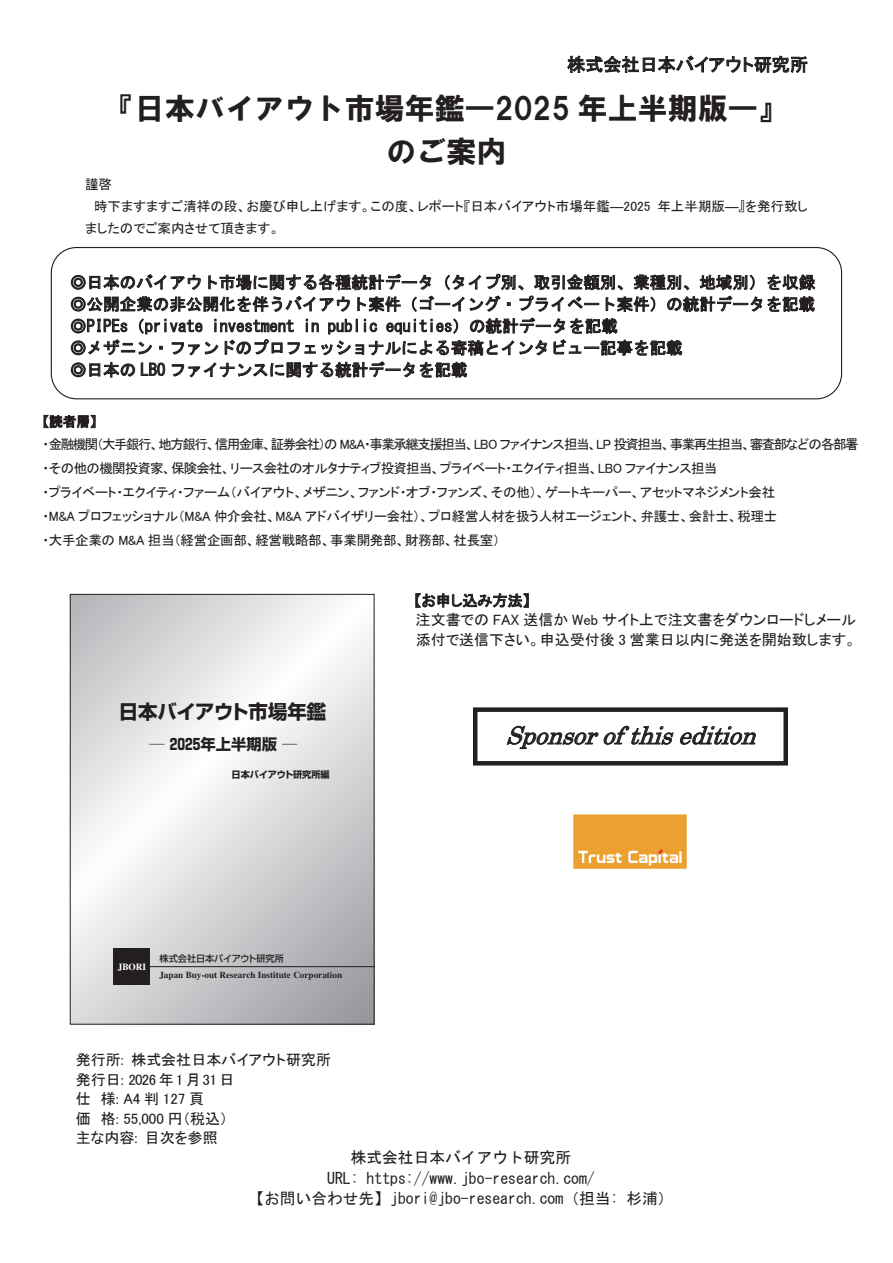
<style>
.page{position:relative;width:893px;height:1263px;background:#fff}
.page>*{position:absolute;margin:0;border:0;box-sizing:border-box;transform-origin:0 0}
.t1{font:30px/43.7px "HGS Soei Kakugothic UB";color:#231f20;text-align:center}
.t2{font:italic 24px "Century";color:#231f20}
.t3{font:700 19.35px "Shin Go Pr 6";letter-spacing:-.01em;color:#231f20}
.t4{font:18px "MS P Gothic";letter-spacing:.005em;color:#231f20}
.t5{font:16.5px/21.9px "MS Gothic";letter-spacing:.005em;color:#231f20}
.t6{font:15.75px/20.4px "MS Gothic";color:#231f20;text-align:center}
.t7{font:700 15.3px "Shin Go Pr 6";color:#231f20}
.t8{font:15px/19.5px "MS P Gothic";color:#231f20}
.t9{font:13.5px/24px "MS P Gothic";letter-spacing:-.02em;color:#231f20}
.t10{font:13.5px/22.8px "MS P Gothic";letter-spacing:-.105em;color:#231f20}
.t11{font:13.5px "MS P Gothic";color:#231f20}
.t12{font:700 9.3px "Times";color:#fff}
.t13{font:700 9.15px "Times";color:#231f20}
.t14{font:500 9.15px "Shin Go Pr 6";letter-spacing:-.015em;color:#231f20}
.t15{font:700 9.15px "Shin Go Pr 6";letter-spacing:-.01em;color:#231f20}
</style>
<div class="page">
<div style="left:473px;top:707px;width:315px;height:58px;border:4px solid #231f20"></div>
<div style="left:51px;top:247px;width:791px;height:152px;border:1px solid #231f20;border-radius:25px"></div>
<svg style="left:72px;top:596px;width:300px;height:426px"></svg>
<div style="left:114px;top:948px;width:36px;height:36px;background:#231f20"></div>
<hr style="left:149px;top:966px;width:225px;height:1px;background:#231f20">
<div style="left:70px;top:594px;width:304px;height:430px;border:1px solid #231f20"></div>
<img style="left:573px;top:814px;width:114px;height:55px">
<h3 class="t4" style="left:567px;top:55px;width:242px">株式会社日本バイアウト研究所</h3>
<h1 class="t1" style="left:105px;top:86px;width:684px">『日本バイアウト市場年鑑―2025 年上半期版―』のご案内</h1>
<p class="t9" style="left:85px;top:172px;width:28px">謹啓</p>
<p class="t11" style="left:94px;top:199px;width:715px">時下ますますご清祥の段、お慶び申し上げます。この度、レポート『日本バイアウト市場年鑑―2025 年上半期版―』を発行致し</p>
<p class="t11" style="left:85px;top:221px;width:196px">ましたのでご案内させて頂きます。</p>
<p class="t5" style="left:70px;top:271px;width:747px">◎日本のバイアウト市場に関する各種統計データ（タイプ別、取引金額別、業種別、地域別）を収録◎公開企業の非公開化を伴うバイアウト案件（ゴーイング・プライベート案件）の統計データを記載◎PIPEs（private investment in public equities）の統計データを記載<br>◎メザニン・ファンドのプロフェッショナルによる寄稿とインタビュー記事を記載<br>◎日本の LBO ファイナンスに関する統計データを記載</p>
<p class="t10" style="left:42px;top:410px;width:818px">【読者層】<br>・金融機関（大手銀行、地方銀行、信用金庫、証券会社）の M&amp;A・事業承継支援担当、LBO ファイナンス担当、LP 投資担当、事業再生担当、審査部などの各部署</p>
<p class="t9" style="left:42px;top:456px;width:736px">・その他の機関投資家、保険会社、リース会社のオルタナティブ投資担当、プライベート・エクイティ担当、LBO ファイナンス担当<br>・プライベート・エクイティ・ファーム（バイアウト、メザニン、ファンド・オブ・ファンズ、その他）、ゲートキーパー、アセットマネジメント会社・M&amp;A プロフェッショナル（M&amp;A 仲介会社、M&amp;A アドバイザリー会社）、プロ経営人材を扱う人材エージェント、弁護士、会計士、税理士・大手企業の M&amp;A 担当（経営企画部、経営戦略部、事業開発部、財務部、社長室）</p>
<h3 class="t3" style="left:119px;top:696px;width:209px">日本バイアウト市場年鑑</h3>
<p class="t7" style="left:150px;top:732px;width:149px">─ 2025年上半期版 ─</p>
<p class="t15" style="left:232px;top:768px;width:100px">日本バイアウト研究所編</p>
<p class="t12" style="left:118px;top:961px;width:30px">JBORI</p>
<p class="t14" style="left:160px;top:951px;width:126px">株式会社日本バイアウト研究所</p>
<p class="t13" style="left:160px;top:969px;width:184px">Japan Buy-out Research Institute Corporation</p>
<p class="t8" style="left:76px;top:1050px;width:257px">発行所: 株式会社日本バイアウト研究所発行日: 2026 年1 月31 日<br>仕 様: A4 判 127 頁<br>価 格: 55,000 円（税込）<br>主な内容: 目次を参照</p>
<p class="t8" style="left:414px;top:591px;width:444px">【お申し込み方法】<br>注文書での FAX 送信か Web サイト上で注文書をダウンロードしメール添付で送信下さい。申込受付後 3 営業日以内に発送を開始致します。</p>
<h2 class="t2" style="left:506px;top:715px;width:263px">Sponsorofthisedition</h2>
<p class="t6" style="left:248px;top:1147px;width:427px">株式会社日本バイアウト研究所<br>URL: https://www.jbo-research.com/<br>【お問い合わせ先】jbori@jbo-research.com（担当: 杉浦）</p>
</div>
